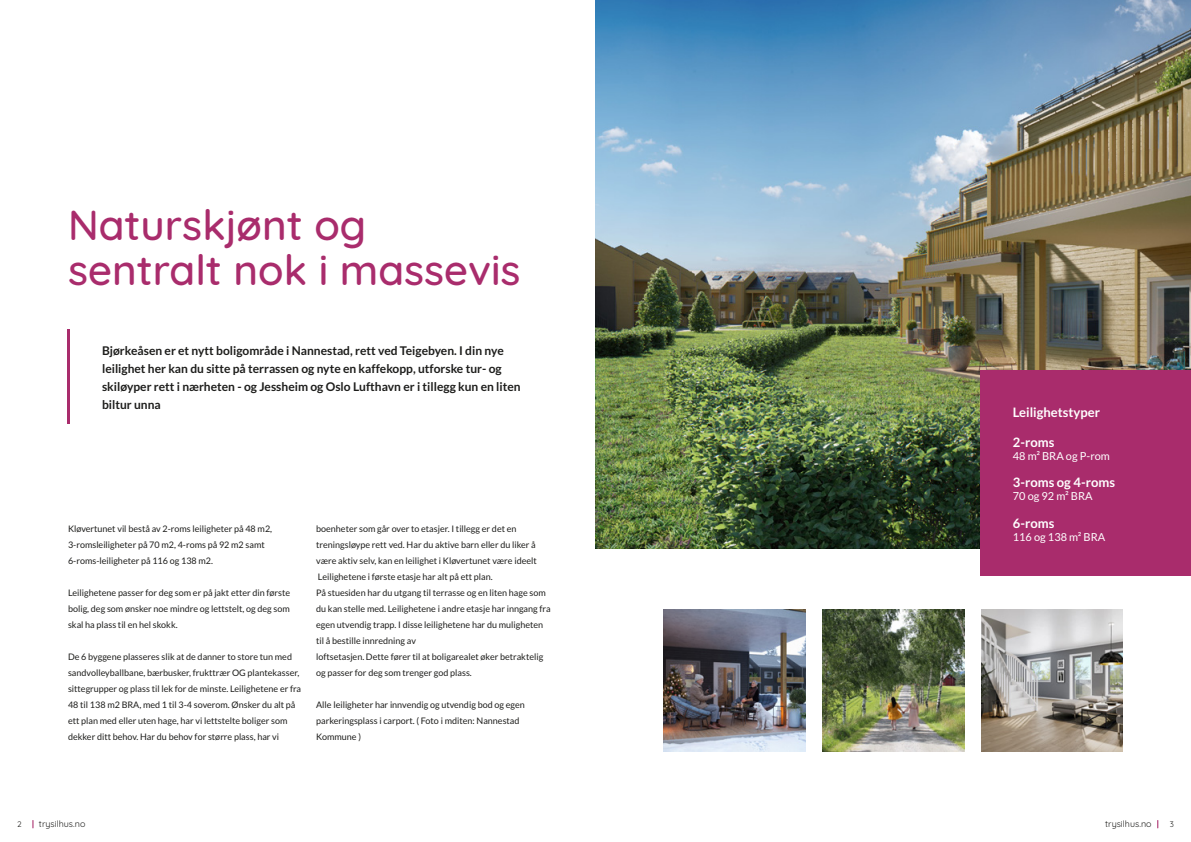
<style>
.page{position:relative;width:1191px;height:842px;background:#fff}
.page>*{position:absolute;margin:0;border:0;box-sizing:border-box;transform-origin:0 0}
.t1{font:500 42px/45px "Quicksand";color:#a92c6c}
.t2{font:700 13px "Lato";color:#fff}
.t3{font:700 12px/18px "Lato";color:#1d1d1b}
.t4{font:11px "Lato";color:#fff}
.t5{font:9px/16px "Lato";color:#1d1d1b}
.t6{font:9px "Quicksand";color:#1d1d1b}
.t7{font:8px "Quicksand";color:#1d1d1b}
</style>
<div class="page">
<hr style="left:67px;top:329px;width:2px;height:95px;background:#a92c6c">
<img style="left:595px;top:0;width:596px;height:548px">
<div style="left:980px;top:370px;width:211px;height:205px;background:#a92c6c"></div>
<img style="left:663px;top:609px;width:142px;height:142px">
<img style="left:822px;top:609px;width:142px;height:142px">
<img style="left:981px;top:609px;width:142px;height:142px">
<h1 class="t1" style="left:68px;top:199px;width:454px">Naturskjønt og sentralt nok i massevis</h1>
<p class="t3" style="left:102px;top:341px;width:420px">Bjørkeåsen er et nytt boligområde i Nannestad, rett ved Teigebyen. I din nye leilighet her kan du sitte på terrassen og nyte en kaffekopp, utforske tur‑ og skiløyper rett i nærheten - og Jessheim og Oslo Lufthavn er i tillegg kun en liten biltur unna</p>
<p class="t5" style="left:68px;top:520px;width:206px">Kløvertunet vil bestå av 2‑roms leiligheter på 48 m2,<br>3‑romsleiligheter på 70 m2, 4‑roms på 92 m2 samt<br>6‑roms‑leiligheter på 116 og 138 m2.</p>
<p class="t5" style="left:68px;top:584px;width:224px;text-align:justify">Leilighetene passer for deg som er på jakt etter din første bolig, deg som ønsker noe mindre og lettstelt, og deg som skal ha plass til en hel skokk.</p>
<p class="t5" style="left:68px;top:648px;width:235px">De 6 byggene plasseres slik at de danner to store tun med sandvolleyballbane, bærbusker, frukttrær OG plantekasser, sittegrupper og plass til lek for de minste. Leilighetene er fra 48 til 138 m2 BRA, med 1 til 3‑4 soverom. Ønsker du alt på ett plan med eller uten hage, har vi lettstelte boliger som dekker ditt behov. Har du behov for større plass, har vi</p>
<p class="t5" style="left:316px;top:520px;width:236px">boenheter som går over to etasjer. I tillegg er det en treningsløype rett ved. Har du aktive barn eller du liker å være aktiv selv, kan en leilighet i Kløvertunet være ideelt Leilighetene i første etasje har alt på ett plan.<br>På stuesiden har du utgang til terrasse og en liten hage som du kan stelle med. Leilighetene i andre etasje har inngang fra egen utvendig trapp. I disse leilighetene har du muligheten til å bestille innredning av<br>loftsetasjen. Dette fører til at boligarealet øker betraktelig og passer for deg som trenger god plass.</p>
<p class="t5" style="left:316px;top:696px;width:210px">Alle leiligheter har innvendig og utvendig bod og egen parkeringsplass i carport. ( Foto i mditen: Nannestad<br>Kommune )</p>
<p class="t7" style="left:17px;top:818px;width:6px">2</p>
<p class="t6" style="left:39px;top:817px;width:48px">trysilhus.no</p>
<h2 class="t2" style="left:1012px;top:404px;width:89px">Leilighetstyper</h2>
<h2 class="t2" style="left:1012px;top:435px;width:43px">2‑roms</h2>
<h2 class="t2" style="left:1012px;top:475px;width:104px">3-roms og 4-roms</h2>
<h2 class="t2" style="left:1012px;top:515px;width:43px">6-roms</h2>
<p class="t4" style="left:1012px;top:450px;width:99px">48 m² BRA og P‑rom</p>
<p class="t4" style="left:1012px;top:490px;width:81px">70 og 92 m² BRA</p>
<p class="t4" style="left:1012px;top:531px;width:94px">116 og 138 m² BRA</p>
<p class="t6" style="left:1105px;top:817px;width:48px">trysilhus.no</p>
<p class="t7" style="left:1169px;top:818px;width:6px">3</p>
</div>
